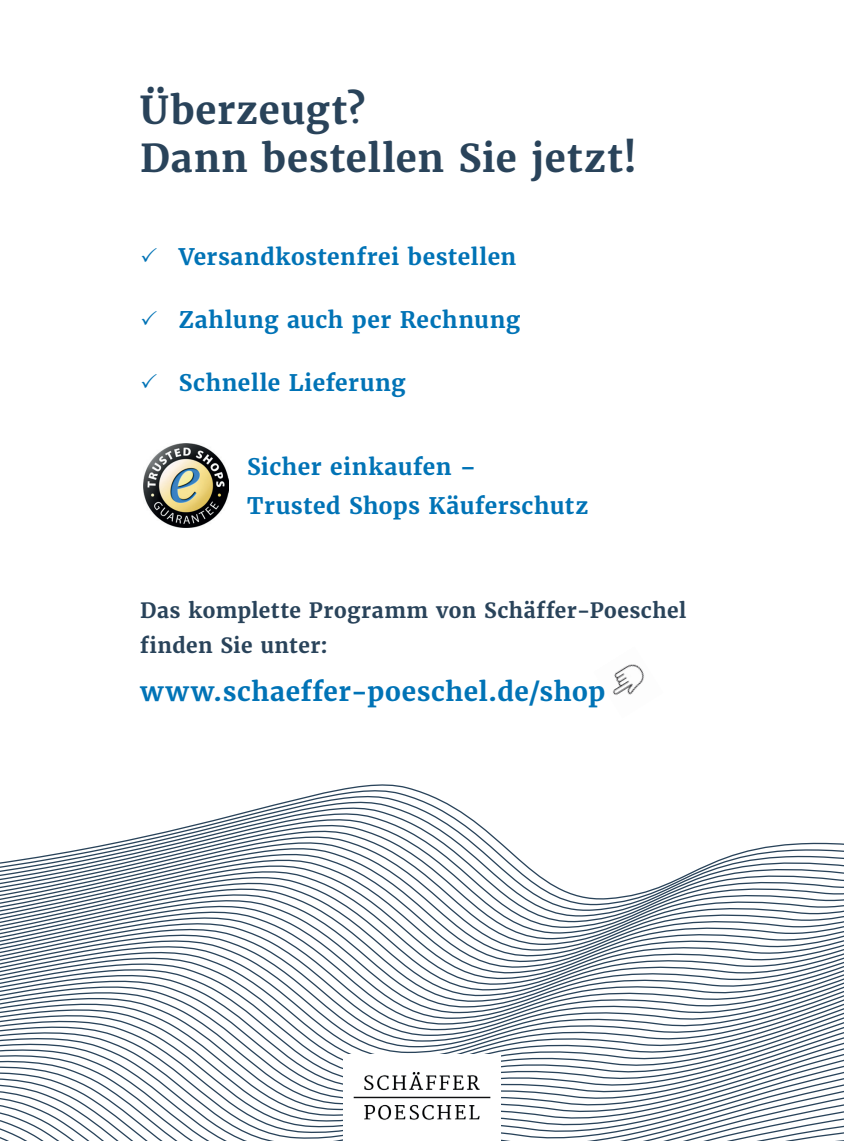
<style>
.page{position:relative;width:844px;height:1141px;background:#fff}
.page>*{position:absolute;margin:0;border:0;box-sizing:border-box;transform-origin:0 0}
.t1{font:700 38.32px/47.9px "Haufe Merriweather";letter-spacing:.02em;color:#29435a}
.t2{font:700 26.25px "Haufe Merriweather";letter-spacing:.02em;color:#0073b6}
.t3{font:700 22.75px/38.5px "Haufe Merriweather";letter-spacing:.02em;color:#0073b6}
.t4{font:700 21px/35px "Haufe Merriweather";letter-spacing:.02em;color:#29435a}
</style>
<div class="page">
<svg style="left:0;top:784px;width:843px;height:357px"></svg>
<img style="left:343px;top:1054px;width:157px;height:87px">
<img style="left:612px;top:664px;width:32px;height:31px">
<img style="left:144px;top:444px;width:84px;height:84px">
<h1 class="t1" style="left:140px;top:86px;width:498px">Überzeugt?<br>Dann bestellen Sie jetzt!</h1>
<p class="t3" style="left:179px;top:238px;width:339px">Versandkostenfrei bestellen</p>
<p class="t3" style="left:179px;top:301px;width:342px">Zahlung auch per Rechnung</p>
<p class="t3" style="left:179px;top:364px;width:228px">Schnelle Lieferung</p>
<p class="t3" style="left:247px;top:448px;width:342px">Sicher einkaufen –<br>Trusted Shops Käuferschutz</p>
<p class="t4" style="left:140px;top:593px;width:547px">Das komplette Programm von Schäffer-Poeschel finden Sie unter:</p>
<p class="t2" style="left:140px;top:675px;width:466px">www.schaeffer-poeschel.de/shop</p>
</div>
